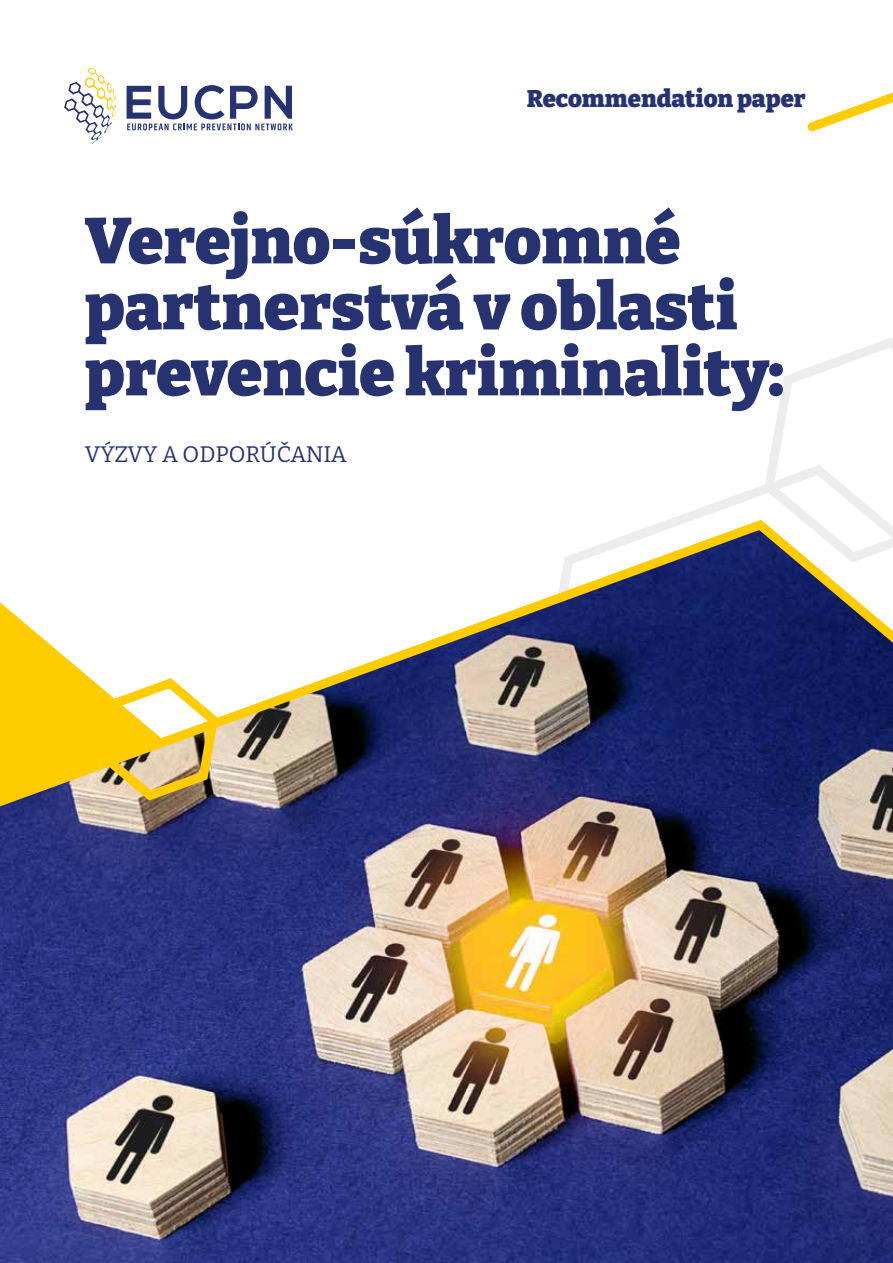
<style>
.page{position:relative;width:893px;height:1263px;background:#fff}
.page>*{position:absolute;margin:0;border:0;box-sizing:border-box;transform-origin:0 0}
.t1{font:900 64.5px/66px "Bitter";color:#273371}
.t2{font:900 24px "Bitter";color:#273371}
.t3{font:22.5px "Bitter";letter-spacing:-.005em;color:#273371}
</style>
<div class="page">
<svg style="left:769px;top:338px;width:124px;height:122px"></svg>
<svg style="left:688px;top:460px;width:188px;height:53px"></svg>
<img style="left:0;top:513px;width:893px;height:750px">
<svg style="left:807px;top:92px;width:86px;height:40px"></svg>
<svg style="left:97px;top:673px;width:126px;height:133px"></svg>
<svg style="left:64px;top:68px;width:52px;height:76px"></svg>
<svg style="left:127px;top:85px;width:166px;height:45px"></svg>
<p class="t2" style="left:527px;top:84px;width:281px">Recommendation paper</p>
<p class="t1" style="left:85px;top:206px;width:701px">Verejno-súkromné partnerstvá v oblasti prevencie kriminality:</p>
<p class="t3" style="left:85px;top:440px;width:264px">VÝZVY A ODPORÚČANIA</p>
</div>
